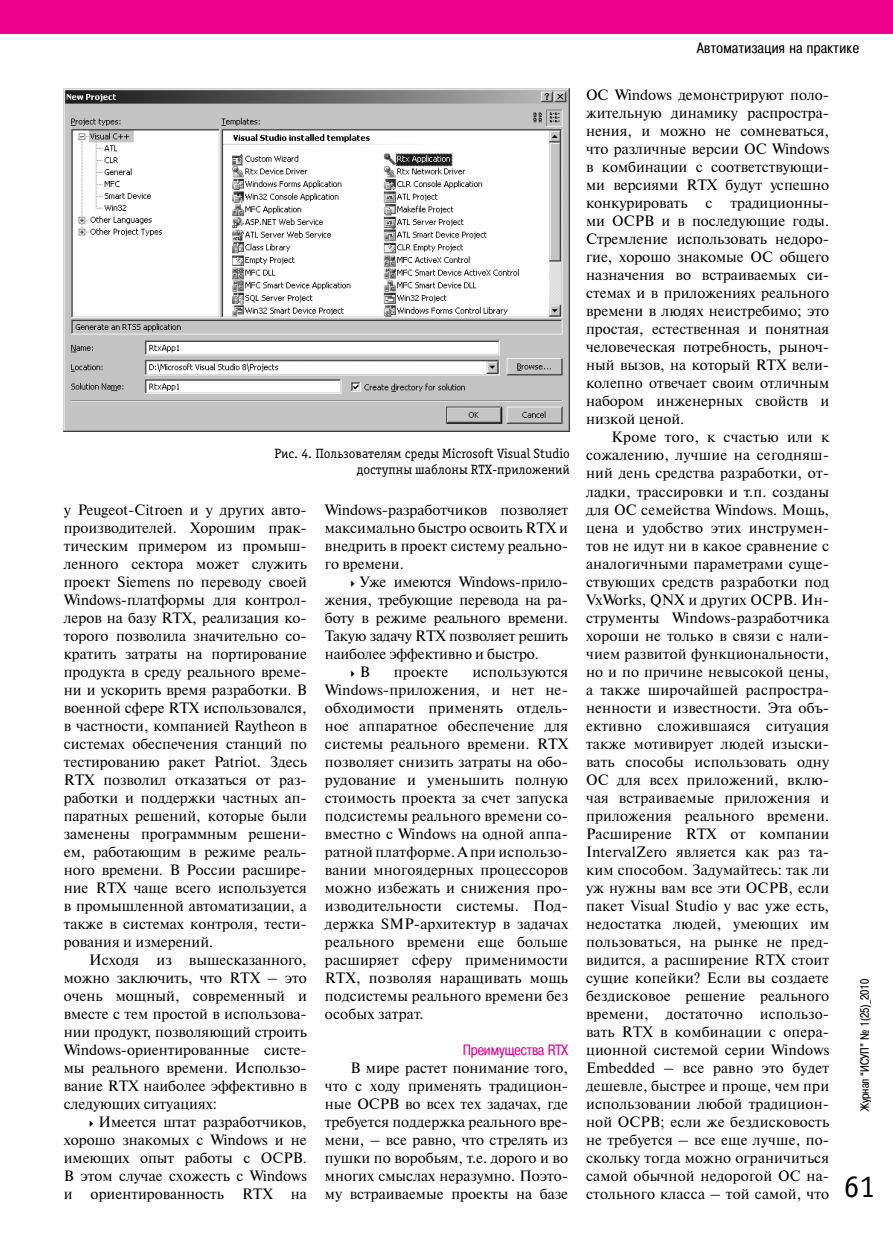
<style>
.page{position:relative;width:893px;height:1234px;background:#fff}
.page>*{position:absolute;margin:0;border:0;box-sizing:border-box;transform-origin:0 0}
.t1{font:31.5px "Officina Serif C";color:#000}
.t2{font:15px/18px "Newton C";color:#000;text-align:justify}
.t3{font:15px "Pragmatica Cond C";letter-spacing:.03em;color:#000}
.t4{font:15px "Pragmatica Cond C";color:#ec008c}
.t5{font:13.5px/16.2px "Officina Serif C";color:#000;text-align:right}
.t6{font:12px "Pragmatica Cond C";color:#000}
</style>
<div class="page">
<div style="left:0;top:0;width:893px;height:34px;background:#ec008c"></div>
<img style="left:64px;top:88px;width:506px;height:344px">
<p class="t5" style="left:274px;top:445px;width:297px">Рис. 4. Пользователям среды Microsoft Visual Studio доступны шаблоны RTX-приложений</p>
<p class="t2" style="left:64px;top:500px;width:245px">у Peugeot-Citroen и у других авто&shy;производителей. Хорошим прак&shy;тическим примером из промыш&shy;ленного сектора может служить проект Siemens по переводу своей Windows-платформы для контрол&shy;леров на базу RTX, реализация ко&shy;торого позволила значительно со&shy;кратить затраты на портирование продукта в среду реального време&shy;ни и ускорить время разработки. В военной сфере RTX использовался, в частности, компанией Raytheon в системах обеспечения станций по тестированию ракет Patriot. Здесь RTX позволил отказаться от раз&shy;работки и поддержки частных ап&shy;паратных решений, которые были заменены программным решени&shy;ем, работающим в режиме реаль&shy;ного времени. В России расшире&shy;ние RTX чаще всего используется в промышленной автоматизации, а также в системах контроля, тести&shy;рования и измерений.</p>
<p class="t2" style="left:64px;top:950px;width:245px;text-indent:26px">Исходя из вышесказанного, можно заключить, что RTX – это очень мощный, современный и вместе с тем простой в использова&shy;нии продукт, позволяющий строить Windows-ориентированные систе&shy;мы реального времени. Использо&shy;вание RTX наиболее эффективно в следующих ситуациях:</p>
<p class="t2" style="left:64px;top:1112px;width:245px;text-indent:35px">Имеется штат разработчиков, хорошо знакомых с Windows и не имеющих опыт работы с ОСРВ.<br>В этом случае схожесть с Windows и ориентированность RTX на</p>
<p class="t2" style="left:325px;top:500px;width:245px">Windows-разработчиков позволяет максимально быстро освоить RTX и внедрить в проект систему реально&shy;го времени.</p>
<p class="t2" style="left:359px;top:572px;width:208px">Уже имеются Windows-прило-</p>
<p class="t2" style="left:325px;top:590px;width:245px">жения, требующие перевода на ра-</p>
<p class="t2" style="left:325px;top:608px;width:245px">боту в режиме реального времени.</p>
<p class="t2" style="left:325px;top:626px;width:245px">Такую задачу RTX позволяет решить</p>
<p class="t2" style="left:325px;top:644px;width:215px">наиболее эффективно и быстро.</p>
<p class="t2" style="left:360px;top:662px;width:12px">В</p>
<p class="t2" style="left:394px;top:662px;width:56px">проекте</p>
<p class="t2" style="left:325px;top:662px;width:245px;text-indent:147px">используются Windows-приложения, и нет не&shy;обходимости применять отдель&shy;ное аппаратное обеспечение для системы реального времени. RTX позволяет снизить затраты на обо&shy;рудование и уменьшить полную стоимость проекта за счет запуска подсистемы реального времени со&shy;вместно с Windows на одной аппа&shy;ратной платформе. А при использо&shy;вании многоядерных процессоров можно избежать и снижения про&shy;изводительности системы. Под&shy;держка SMP-архитектур в задачах реального времени еще больше расширяет сферу применимости RTX, позволяя наращивать мощь подсистемы реального времени без особых затрат.</p>
<p class="t4" style="left:463px;top:1041px;width:107px">Преимущества RTX</p>
<p class="t2" style="left:325px;top:1058px;width:245px;text-indent:26px">В мире растет понимание того, что с ходу применять традицион&shy;ные ОСРВ во всех тех задачах, где требуется поддержка реального вре&shy;мени, – все равно, что стрелять из пушки по воробьям, т.е. дорого и во многих смыслах неразумно. Поэто&shy;му встраиваемые проекты на базе</p>
<p class="t3" style="left:697px;top:39px;width:163px">Автоматизация на практике</p>
<p class="t2" style="left:586px;top:86px;width:245px">ОС Windows демонстрируют поло&shy;жительную динамику распростра&shy;нения, и можно не сомневаться, что различные версии ОС Windows в комбинации с соответствующи&shy;ми версиями RTX будут успешно конкурировать с традиционны&shy;ми ОСРВ и в последующие годы.<br>Стремление использовать недоро&shy;гие, хорошо знакомые ОС общего назначения во встраиваемых си&shy;стемах и в приложениях реального времени в людях неистребимо; это простая, естественная и понятная человеческая потребность, рыноч&shy;ный вызов, на который RTX вели&shy;колепно отвечает своим отличным набором инженерных свойств и низкой ценой.</p>
<p class="t2" style="left:586px;top:428px;width:245px;text-indent:26px">Кроме того, к счастью или к сожалению, лучшие на сегодняш&shy;ний день средства разработки, от&shy;ладки, трассировки и т.п. созданы для ОС семейства Windows. Мощь, цена и удобство этих инструмен&shy;тов не идут ни в какое сравнение с аналогичными параметрами суще&shy;ствующих средств разработки под VxWorks, QNX и других ОСРВ. Ин&shy;струменты Windows-разработчика хороши не только в связи с нали&shy;чием развитой функциональности, но и по причине невысокой цены, а также широчайшей распростра&shy;ненности и известности. Эта объ&shy;ективно сложившаяся ситуация также мотивирует людей изыски&shy;вать способы использовать одну ОС для всех приложений, вклю&shy;чая встраиваемые приложения и приложения реального времени.<br>Расширение RTX от компании IntervalZero является как раз та&shy;ким способом. Задумайтесь: так ли уж нужны вам все эти ОСРВ, если пакет Visual Studio у вас уже есть, недостатка людей, умеющих им пользоваться, на рынке не пред&shy;видится, а расширение RTX стоит сущие копейки? Если вы создаете бездисковое решение реального времени, достаточно использо&shy;вать RTX в комбинации с опера&shy;ционной системой серии Windows Embedded – все равно это будет дешевле, быстрее и проще, чем при использовании любой традицион&shy;ной ОСРВ; если же бездисковость не требуется – все еще лучше, по&shy;скольку тогда можно ограничиться самой обычной недорогой ОС на&shy;стольного класса – той самой, что</p>
<p class="t6" style="left:858px;top:1110px;width:134px;rotate:-90deg">Журнал “ИСУП” № 1(25)_2010</p>
<h1 class="t1" style="left:844px;top:1168px;width:33px">61</h1>
</div>
